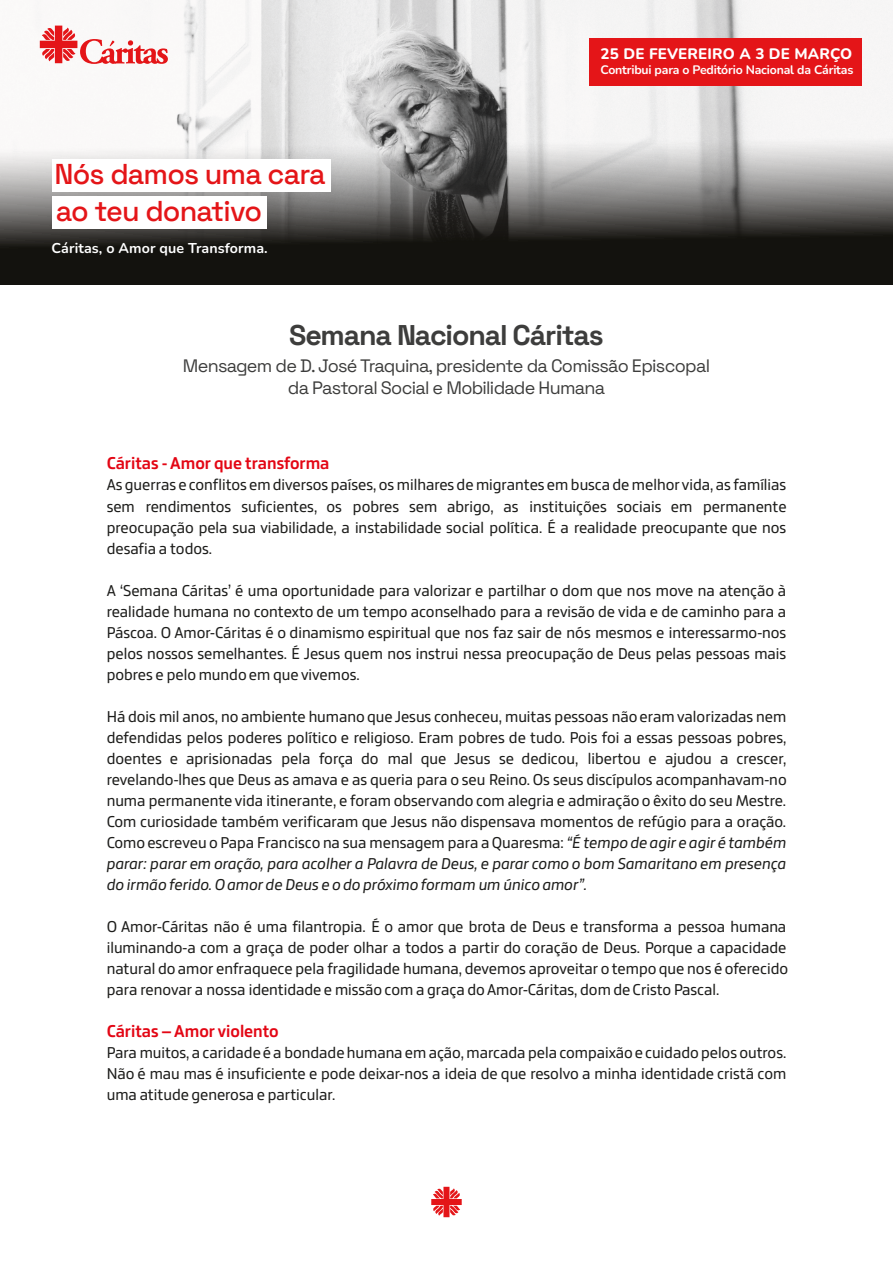
<style>
.page{position:relative;width:893px;height:1263px;background:#fff}
.page>*{position:absolute;margin:0;border:0;box-sizing:border-box;transform-origin:0 0}
.t1{font:500 28.65px "Space Grotesk";letter-spacing:-.03em;color:#e41518}
.t2{font:700 28.5px "Space Grotesk";letter-spacing:-.04em;color:#3d3d3c}
.t3{font:18px/21.6px "Space Grotesk";letter-spacing:-.04em;color:#3d3d3c;text-align:center}
.t4{font:700 18px "Bronkoh";color:#e30614}
.t5{font:16.5px/21px "Bronkoh";color:#1d1d1b;text-align:justify}
.t6{font:200 15.15px "Nunito";letter-spacing:.01em;color:#fff}
.t7{font:200 14.25px "Nunito";letter-spacing:.005em;color:#fff}
.t8{font:200 12.3px "Nunito";letter-spacing:-.015em;color:#fff}
.s1{font-style:italic}
</style>
<div class="page">
<svg style="left:431px;top:1187px;width:31px;height:30px"></svg>
<img style="left:39px;top:0;width:854px;height:139px">
<svg style="left:0;top:139px;width:893px;height:145px;background:#605f5d"></svg>
<div style="left:589px;top:38px;width:273px;height:47px;background:#e41518"></div>
<svg style="left:40px;top:26px;width:128px;height:38px"></svg>
<div style="left:52px;top:159px;width:279px;height:32px;background:#fff"></div>
<div style="left:52px;top:196px;width:215px;height:32px;background:#fff"></div>
<h1 class="t1" style="left:55px;top:155px;width:273px">Nós damos uma cara</h1>
<h1 class="t1" style="left:56px;top:193px;width:208px">ao teu donativo</h1>
<p class="t7" style="left:52px;top:239px;width:218px">Cáritas, o Amor que Transforma.</p>
<p class="t6" style="left:601px;top:44px;width:253px">25 DE FEVEREIRO A 3 DE MARÇO</p>
<p class="t8" style="left:601px;top:61px;width:254px">Contribui para o Peditório Nacional da Cáritas</p>
<h2 class="t2" style="left:289px;top:317px;width:316px">Semana Nacional Cáritas</h2>
<p class="t3" style="left:183px;top:355px;width:529px">Mensagem de D. José Traquina, presidente da Comissão Episcopal da Pastoral Social e Mobilidade Humana</p>
<p class="t4" style="left:107px;top:453px;width:224px">Cáritas - Amor que transforma</p>
<p class="t5" style="left:107px;top:475px;width:681px">As guerras e conflitos em diversos países, os milhares de migrantes em busca de melhor vida, as famílias sem rendimentos suficientes, os pobres sem abrigo, as instituições sociais em permanente preocupação pela sua viabilidade, a instabilidade social política. É a realidade preocupante que nos desafia a todos.</p>
<p class="t5" style="left:107px;top:580px;width:681px">A ‘Semana Cáritas’ é uma oportunidade para valorizar e partilhar o dom que nos move na atenção à realidade humana no contexto de um tempo aconselhado para a revisão de vida e de caminho para a Páscoa. O Amor-Cáritas é o dinamismo espiritual que nos faz sair de nós mesmos e interessarmo-nos pelos nossos semelhantes. É Jesus quem nos instrui nessa preocupação de Deus pelas pessoas mais pobres e pelo mundo em que vivemos.</p>
<p class="t5" style="left:107px;top:706px;width:681px">Há dois mil anos, no ambiente humano que Jesus conheceu, muitas pessoas não eram valorizadas nem defendidas pelos poderes político e religioso. Eram pobres de tudo. Pois foi a essas pessoas pobres, doentes e aprisionadas pela força do mal que Jesus se dedicou, libertou e ajudou a crescer, revelando-lhes que Deus as amava e as queria para o seu Reino. Os seus discípulos acompanhavam-no numa permanente vida itinerante, e foram observando com alegria e admiração o êxito do seu Mestre.<br>Com curiosidade também verificaram que Jesus não dispensava momentos de refúgio para a oração.<br>Como escreveu o Papa Francisco na sua mensagem para a Quaresma: <span class="s1">“É tempo de agir e agir é também parar: parar em oração, para acolher a Palavra de Deus, e parar como o bom Samaritano em presença do irmão ferido. O amor de Deus e o do próximo formam um único amor”.</span></p>
<p class="t5" style="left:107px;top:916px;width:683px">O Amor-Cáritas não é uma filantropia. É o amor que brota de Deus e transforma a pessoa humana iluminando-a com a graça de poder olhar a todos a partir do coração de Deus. Porque a capacidade natural do amor enfraquece pela fragilidade humana, devemos aproveitar o tempo que nos é oferecido para renovar a nossa identidade e missão com a graça do Amor-Cáritas, dom de Cristo Pascal.</p>
<p class="t4" style="left:107px;top:1020px;width:173px">Cáritas – Amor violento</p>
<p class="t5" style="left:107px;top:1042px;width:681px">Para muitos, a caridade é a bondade humana em ação, marcada pela compaixão e cuidado pelos outros.<br>Não é mau mas é insuficiente e pode deixar-nos a ideia de que resolvo a minha identidade cristã com uma atitude generosa e particular.</p>
</div>
